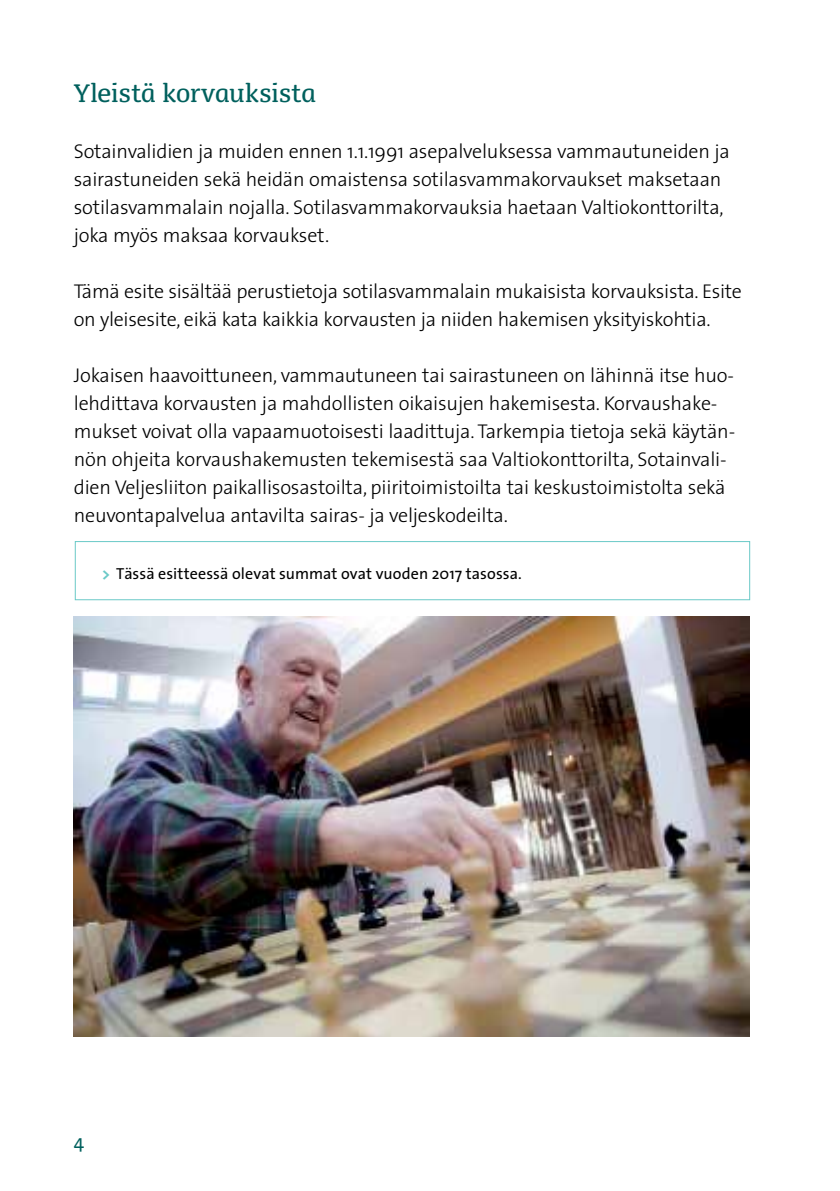
<style>
.page{position:relative;width:840px;height:1191px;background:#fff}
.page>*{position:absolute;margin:0;border:0;box-sizing:border-box;transform-origin:0 0}
.t1{font:24px "Dancer Serif";letter-spacing:-.01em;color:#00605d}
.t2{font:300 20px/28px "The Sans";letter-spacing:-.01em;color:#000}
.t3{font:19px "The Sans";color:#00605d}
.t4{font:16px "The Sans";letter-spacing:.005em;color:#000}
.s1{font-weight:700;color:#6ac9c7}
</style>
<div class="page">
<div style="left:75px;top:541px;width:674px;height:59px;background:#fff;border:1px solid #6ac9c7"></div>
<img style="left:74px;top:616px;width:674px;height:420px">
<p class="t1" style="left:74px;top:78px;width:244px">Yleistä korvauksista</p>
<p class="t2" style="left:74px;top:136px;width:657px">Sotainvalidien ja muiden ennen 1.1.1991 asepalveluksessa vammautuneiden ja sairastuneiden sekä heidän omaistensa sotilasvammakorvaukset maksetaan sotilasvammalain nojalla. Sotilasvammakorvauksia haetaan Valtiokonttorilta, joka myös maksaa korvaukset.</p>
<p class="t2" style="left:74px;top:276px;width:669px">Tämä esite sisältää perustietoja sotilasvammalain mukaisista korvauksista. Esite on yleisesite, eikä kata kaikkia korvausten ja niiden hakemisen yksityiskohtia.</p>
<p class="t2" style="left:74px;top:360px;width:662px">Jokaisen haavoittuneen, vammautuneen tai sairastuneen on lähinnä itse huo&shy;lehdittava korvausten ja mahdollisten oikaisujen hakemisesta. Korvaushake&shy;mukset voivat olla vapaamuotoisesti laadittuja. Tarkempia tietoja sekä käytän&shy;nön ohjeita korvaushakemusten tekemisestä saa Valtiokonttorilta, Sotainvali&shy;dien Veljesliiton paikallisosastoilta, piiritoimistoilta tai keskustoimistolta sekä neuvontapalvelua antavilta sairas- ja veljeskodeilta.</p>
<p class="t4" style="left:102px;top:560px;width:421px"><span class="s1">&gt;</span> Tässä esitteessä olevat summat ovat vuoden 2017 tasossa.</p>
<p class="t3" style="left:74px;top:1125px;width:12px">4</p>
</div>
